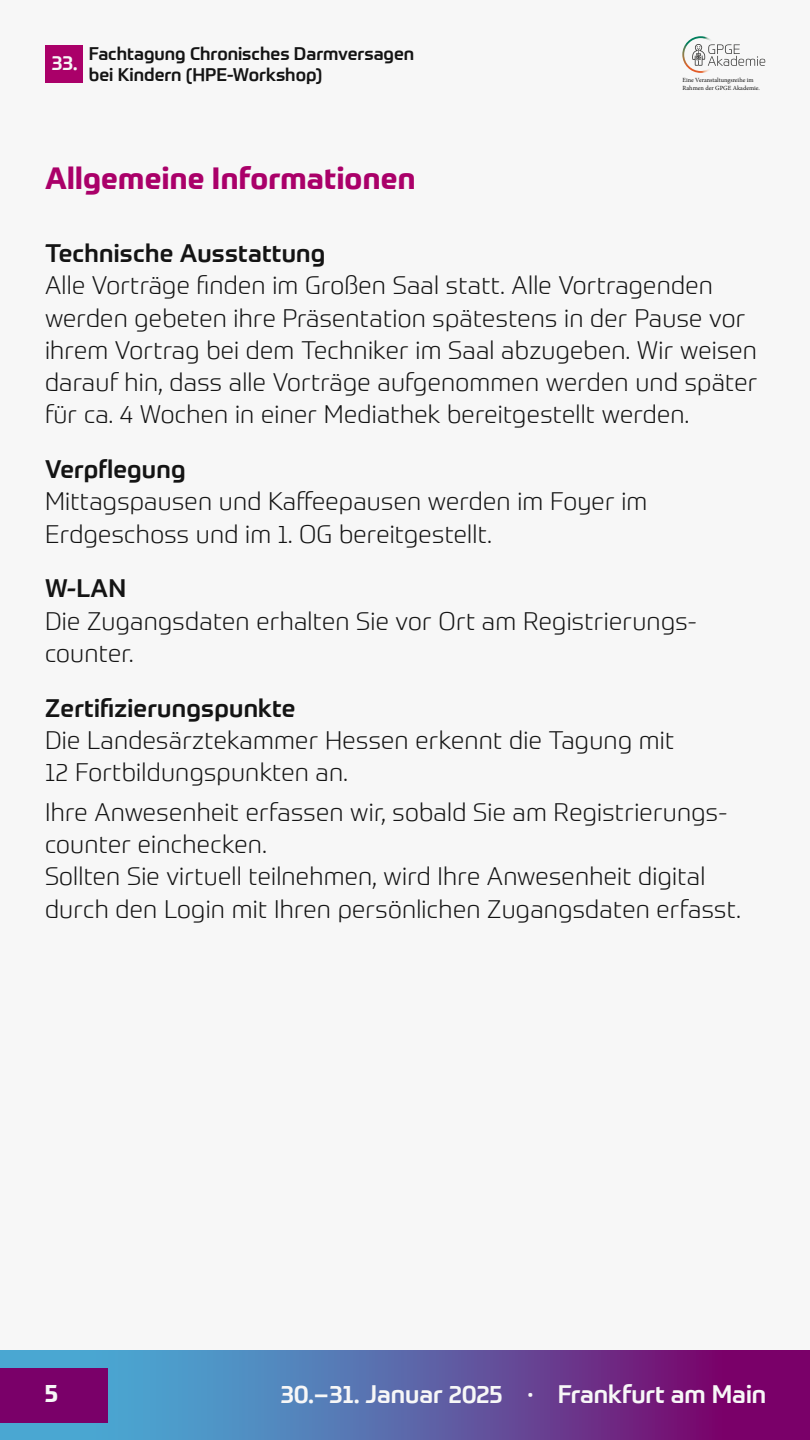
<style>
.page{position:relative;width:810px;height:1440px;background:#f7f7f7}
.page>*{position:absolute;margin:0;border:0;box-sizing:border-box;transform-origin:0 0}
.t1{font:700 30px "Prometo";letter-spacing:.01em;color:#aa0069}
.t2{font:300 24.75px/32.2px "Prometo";letter-spacing:.01em;color:#141414}
.t3{font:500 24.75px "Prometo";letter-spacing:.01em;color:#141414}
.t4{font:500 24.75px "Prometo";color:#f7f7f7}
.t5{font:700 24.75px "Prometo";color:#f7f7f7}
.t6{font:500 20.1px "Prometo";color:#f7f7f7}
.t7{font:500 17.85px/21.2px "Prometo";color:#141414}
.t8{font:6.3px/7.6px "Minion Pro";color:#141414}
</style>
<div class="page">
<svg style="left:0;top:1351px;width:810px;height:89px;background:#6058a0"></svg>
<div style="left:0;top:1368px;width:108px;height:54px;background:#7a0069"></div>
<div style="left:45px;top:45px;width:37px;height:37px;background:#aa0069"></div>
<img style="left:682px;top:36px;width:29px;height:37px">
<svg style="left:692px;top:44px;width:73px;height:22px"></svg>
<p class="t6" style="left:52px;top:50px;width:27px">33.</p>
<p class="t7" style="left:89px;top:43px;width:327px">Fachtagung Chronisches Darmversagen bei Kindern (HPE-Workshop)</p>
<p class="t1" style="left:45px;top:159px;width:372px">Allgemeine Informationen</p>
<p class="t8" style="left:683px;top:76px;width:79px">Eine Veranstaltungsreihe im<br>Rahmen der GPGE Akademie.</p>
<p class="t3" style="left:45px;top:238px;width:282px">Technische Ausstattung</p>
<p class="t2" style="left:45px;top:269px;width:714px">Alle Vorträge finden im Großen Saal statt. Alle Vortragenden werden gebeten ihre Präsentation spätestens in der Pause vor ihrem Vortrag bei dem Techniker im Saal abzugeben. Wir weisen darauf hin, dass alle Vorträge aufgenommen werden und später für ca. 4 Wochen in einer Mediathek bereitgestellt werden.</p>
<p class="t3" style="left:45px;top:454px;width:142px">Verpflegung</p>
<p class="t2" style="left:45px;top:485px;width:604px">Mittagspausen und Kaffeepausen werden im Foyer im<br>Erdgeschoss und im 1. OG bereitgestellt.</p>
<p class="t3" style="left:45px;top:573px;width:83px">W-LAN</p>
<p class="t2" style="left:45px;top:605px;width:653px">Die Zugangsdaten erhalten Sie vor Ort am Registrierungs&shy;counter.</p>
<p class="t3" style="left:45px;top:693px;width:252px">Zertifizierungspunkte</p>
<p class="t2" style="left:45px;top:724px;width:631px">Die Landesärztekammer Hessen erkennt die Tagung mit<br>12 Fortbildungspunkten an.</p>
<p class="t2" style="left:45px;top:796px;width:697px">Ihre Anwesenheit erfassen wir, sobald Sie am Registrierungs&shy;counter einchecken.<br>Sollten Sie virtuell teilnehmen, wird Ihre Anwesenheit digital durch den Login mit Ihren persönlichen Zugangsdaten erfasst.</p>
<p class="t5" style="left:45px;top:1378px;width:15px">5</p>
<p class="t4" style="left:281px;top:1379px;width:487px">30.– 31. Januar 2025 · Frankfurt am Main</p>
</div>
